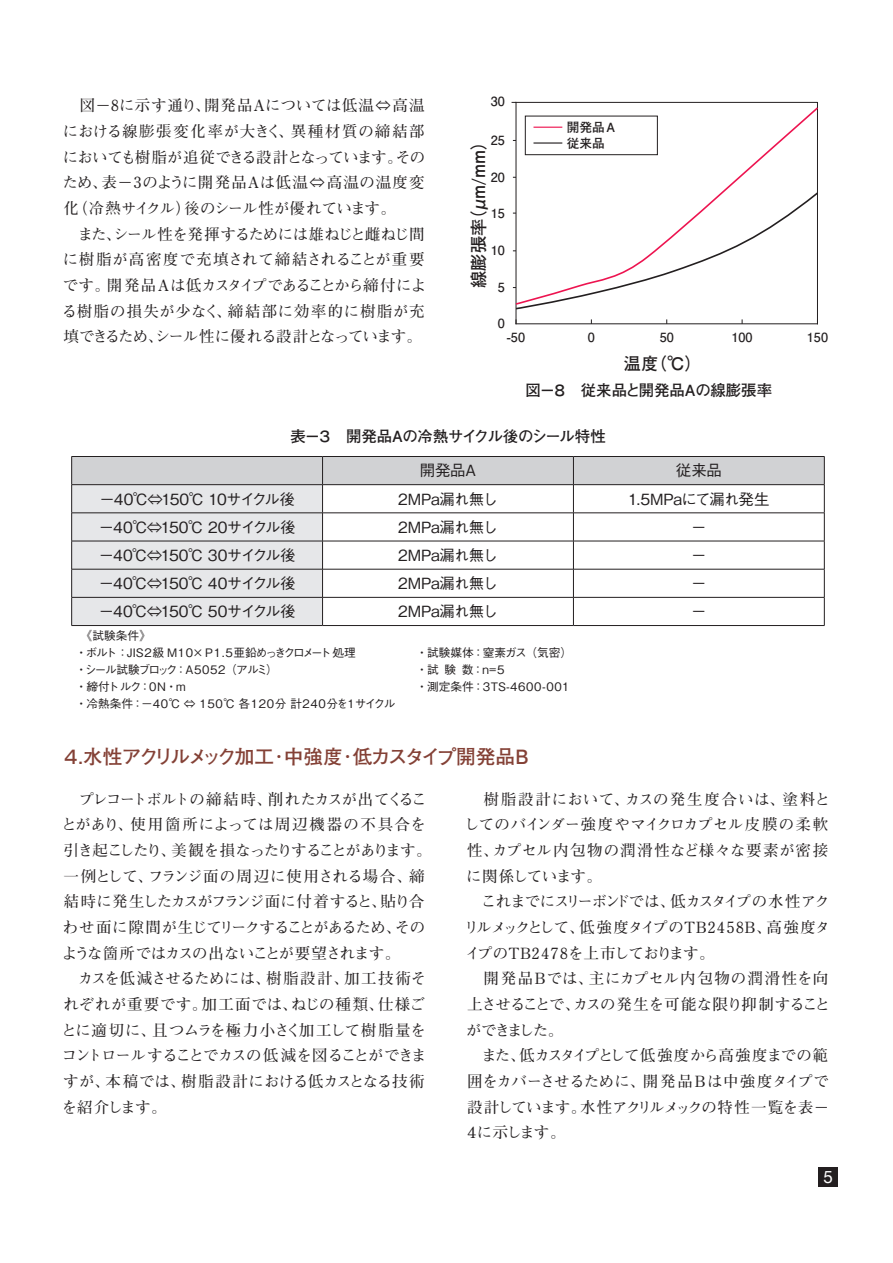
<style>
.page{position:relative;width:893px;height:1263px;background:#fff}
.page>*{position:absolute;margin:0;border:0;box-sizing:border-box;transform-origin:0 0}
.章-行頭{font:700 19.65px "Futo Go B101 Pro";letter-spacing:-.085em;color:#844136}
.t1{font:700 17.25px "Futo Go B101 Pr 6 N";color:#231f20}
.t2{font:16.95px "Helvetica Neue";color:#fff}
.本文{font:700 15.45px/25.7px "Futo Min A101 Pro";letter-spacing:-.015em;color:#231f20;text-align:justify}
.本文-2{font:700 15.45px/25.7px "Futo Min A101 Pro";letter-spacing:-.05em;color:#231f20}
.表組み中文字{font:500 15.45px "Gothic BBB Pro";letter-spacing:-.035em;color:#231f20}
.本文-3{font:700 15.45px/25.7px "Futo Min A101 Pro";letter-spacing:.035em;color:#231f20}
.キャプション{font:700 15.45px "Futo Go B101 Pro";letter-spacing:-.02em;color:#231f20}
.キャプション-2{font:700 15.45px "Futo Go B101 Pro";color:#231f20}
.表組み中文字-2{font:500 15.45px "Gothic BBB Pro";letter-spacing:-.08em;color:#231f20}
.t3{font:700 12.6px/15.9px "Futo Go B101 Pr 6 N";color:#231f20}
.試験方法{font:500 11.7px "Gothic BBB Pro";color:#231f20}
.試験方法-2{font:500 11.7px "Gothic BBB Pro";letter-spacing:.05em;color:#231f20}
.試験方法-3{font:500 11.7px "Gothic BBB Pro";letter-spacing:-.095em;color:#231f20}
.s1{font-family:"Koz Go Pr 6 N";font-weight:400}
</style>
<div class="page">
<div style="left:818px;top:1167px;width:20px;height:19px;background:#231f20"></div>
<svg style="left:515px;top:101px;width:303px;height:224px"></svg>
<hr style="left:516px;top:102px;width:1px;height:222px;background:#231f20">
<svg style="left:513px;top:212px;width:305px;height:98px"></svg>
<svg style="left:514px;top:106px;width:304px;height:200px"></svg>
<div style="left:525px;top:116px;width:132px;height:39px;background:#fff"></div>
<div style="left:525px;top:116px;width:132px;height:39px;border:1px solid #231f20"></div>
<svg style="left:533px;top:127px;width:29px;height:1px"></svg>
<hr style="left:533px;top:142px;width:29px;height:2px;background:#231f20">
<svg style="left:71px;top:456px;width:754px;height:169px"></svg>
<hr style="left:71px;top:625px;width:252px;height:1px;background:#231f20">
<hr style="left:323px;top:625px;width:250px;height:1px;background:#231f20">
<hr style="left:573px;top:625px;width:251px;height:1px;background:#231f20">
<p class="本文" style="left:62px;top:91px;width:364px;text-indent:18px">図－8に示す通り、開発品Ａについては低温⇔高温における線膨張変化率が大きく、異種材質の締結部においても樹脂が追従できる設計となっています。そのため、表－3のように開発品Ａは低温⇔高温の温度変化（冷熱サイクル）後のシール性が優れています。</p>
<p class="本文" style="left:62px;top:219px;width:366px;text-indent:16px">また、シール性を発揮するためには雄ねじと雌ねじ間に樹脂が高密度で充填されて締結されることが重要です。開発品Ａは低カスタイプであることから締付による樹脂の損失が少なく、締結部に効率的に樹脂が充填できるため、シール性に優れる設計となっています。</p>
<p class="t3" style="left:491px;top:93px;width:16px">30</p>
<p class="t3" style="left:491px;top:132px;width:16px">25</p>
<p class="t3" style="left:491px;top:169px;width:16px">20</p>
<p class="t3" style="left:491px;top:205px;width:16px">15</p>
<p class="t3" style="left:491px;top:242px;width:16px">10</p>
<p class="t3" style="left:498px;top:279px;width:9px">5</p>
<p class="t1" style="left:465px;top:288px;width:157px;rotate:-90deg">線膨張率（μm<span class="s1">/</span>mm）</p>
<p class="t3" style="left:498px;top:315px;width:9px">0</p>
<p class="t3" style="left:567px;top:119px;width:52px">開発品Ａ従来品</p>
<p class="t3" style="left:507px;top:329px;width:20px">-50</p>
<p class="t3" style="left:588px;top:329px;width:9px">0</p>
<p class="t3" style="left:660px;top:329px;width:16px">50</p>
<p class="t3" style="left:731px;top:329px;width:23px">100</p>
<p class="t3" style="left:807px;top:329px;width:23px">150</p>
<p class="t1" style="left:624px;top:349px;width:80px">温度（℃）</p>
<p class="キャプション-2" style="left:525px;top:377px;width:248px">図－８　従来品と開発品Ａの線膨張率</p>
<p class="キャプション" style="left:291px;top:423px;width:317px">表－３　開発品Ａの冷熱サイクル後のシール特性</p>
<p class="表組み中文字" style="left:420px;top:458px;width:58px">開発品A</p>
<p class="表組み中文字" style="left:676px;top:458px;width:47px">従来品</p>
<p class="表組み中文字-2" style="left:99px;top:486px;width:197px">− 40℃⇔150℃ 10サイクル後</p>
<p class="表組み中文字" style="left:398px;top:486px;width:101px">2MPa漏れ無し</p>
<p class="表組み中文字" style="left:628px;top:486px;width:143px">1.5MPaにて漏れ発生</p>
<p class="表組み中文字" style="left:99px;top:515px;width:198px">− 40℃⇔150℃ 20サイクル後</p>
<p class="表組み中文字" style="left:398px;top:515px;width:101px">2MPa漏れ無し</p>
<p class="表組み中文字" style="left:691px;top:515px;width:13px">−</p>
<p class="表組み中文字" style="left:99px;top:543px;width:198px">− 40℃⇔150℃ 30サイクル後</p>
<p class="表組み中文字" style="left:398px;top:543px;width:101px">2MPa漏れ無し</p>
<p class="表組み中文字" style="left:691px;top:543px;width:13px">−</p>
<p class="表組み中文字" style="left:99px;top:571px;width:198px">− 40℃⇔150℃ 40サイクル後</p>
<p class="表組み中文字" style="left:398px;top:571px;width:101px">2MPa漏れ無し</p>
<p class="表組み中文字" style="left:691px;top:571px;width:13px">−</p>
<p class="表組み中文字" style="left:99px;top:599px;width:198px">− 40℃⇔150℃ 50サイクル後</p>
<p class="表組み中文字" style="left:398px;top:599px;width:101px">2MPa漏れ無し</p>
<p class="表組み中文字" style="left:691px;top:599px;width:13px">−</p>
<p class="試験方法" style="left:80px;top:626px;width:72px">《試験条件》</p>
<p class="試験方法" style="left:75px;top:643px;width:282px">・ボルト：JIS2級 M10×P1.5亜鉛めっきクロメート処理</p>
<p class="試験方法" style="left:416px;top:643px;width:158px">・試験媒体：窒素ガス（気密）</p>
<p class="試験方法-3" style="left:75px;top:660px;width:204px">・シール試験ブロック：A5052（アルミ）</p>
<p class="試験方法" style="left:416px;top:660px;width:90px">・試 験 数：n=5</p>
<p class="試験方法" style="left:75px;top:677px;width:112px">・締付トルク：0N・m</p>
<p class="試験方法-2" style="left:416px;top:677px;width:155px">・測定条件：3TS-4600-001</p>
<p class="試験方法-2" style="left:75px;top:694px;width:321px">・冷熱条件：−40℃ ⇔ 150℃ 各120分 計240分を1サイクル</p>
<p class="章-行頭" style="left:61px;top:741px;width:469px">４.水性アクリルメック加工･中強度･低カスタイプ開発品B</p>
<p class="本文-2" style="left:61px;top:784px;width:372px;text-indent:17px">プレコートボルトの締結時、削れたカスが出てくることがあり、使用箇所によっては周辺機器の不具合を引き起こしたり、美観を損なったりすることがあります。一例として、フランジ面の周辺に使用される場合、締結時に発生したカスがフランジ面に付着すると、貼り合わせ面に隙間が生じてリークすることがあるため、そのような箇所ではカスの出ないことが要望されます。</p>
<p class="本文" style="left:61px;top:964px;width:367px;text-align:left;text-indent:17px">カスを低減させるためには、樹脂設計、加工技術それぞれが重要です。加工面では、ねじの種類、仕様ごとに適切に、且つムラを極力小さく加工して樹脂量をコントロールすることでカスの低減を図ることができますが、本稿では、樹脂設計における低カスとなる技術を紹介します。</p>
<p class="本文-3" style="left:464px;top:784px;width:368px;text-indent:19px">樹脂設計において、カスの発生度合いは、塗料としてのバインダー強度やマイクロカプセル皮膜の柔軟性、カプセル内包物の潤滑性など様々な要素が密接に関係しています。</p>
<p class="本文" style="left:464px;top:887px;width:368px;text-indent:18px">これまでにスリーボンドでは、低カスタイプの水性アクリルメックとして、低強度タイプのTB2458B、高強度タイプのTB2478を上市しております。</p>
<p class="本文" style="left:466px;top:964px;width:365px;text-align:left;text-indent:17px">開発品Ｂでは、主にカプセル内包物の潤滑性を向上させることで、カスの発生を可能な限り抑制することができました。</p>
<p class="本文" style="left:464px;top:1041px;width:366px;text-indent:17px">また、低カスタイプとして低強度から高強度までの範囲をカバーさせるために、開発品Ｂは中強度タイプで設計しています。水性アクリルメックの特性一覧を表－４に示します。</p>
<p class="t2" style="left:823px;top:1164px;width:11px">5</p>
</div>
